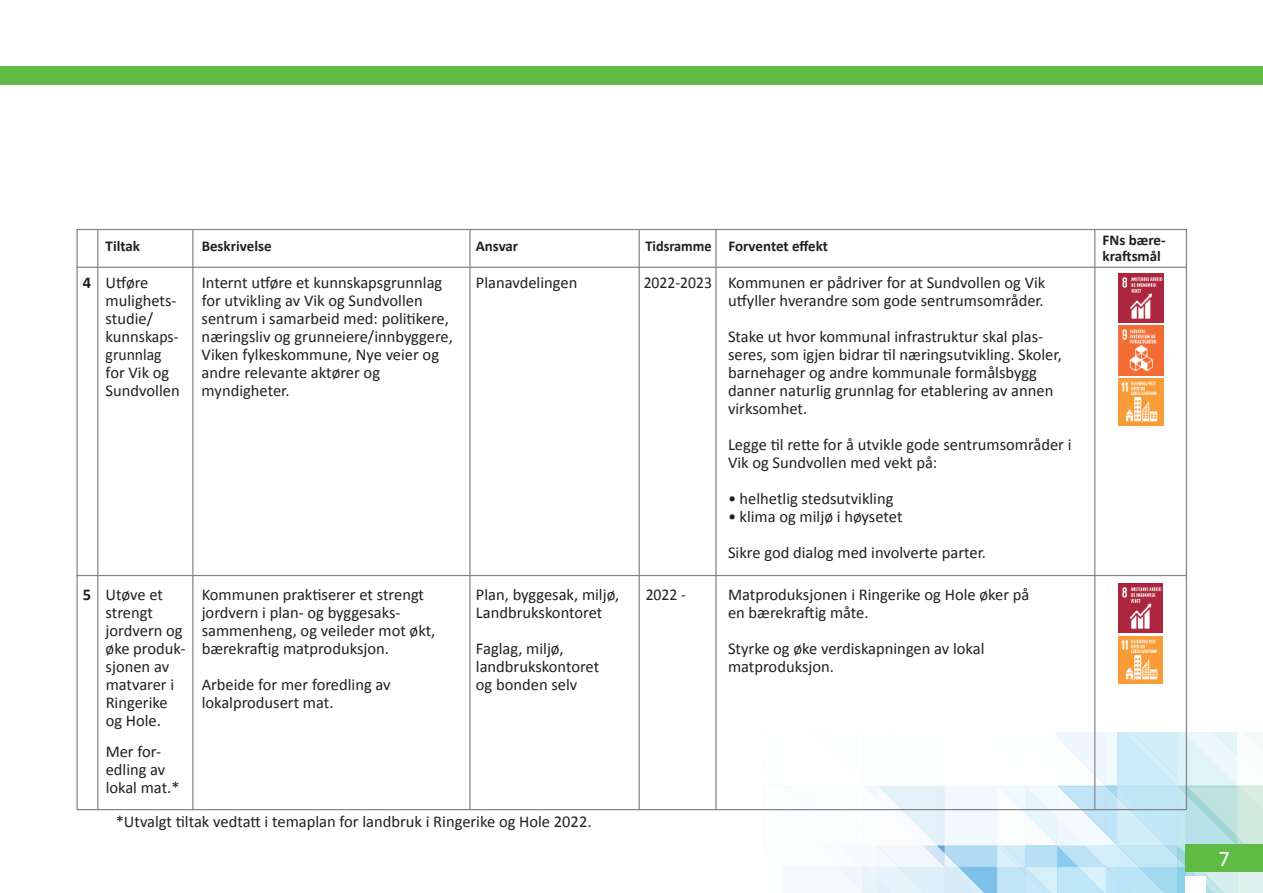
<style>
.page{position:relative;width:1263px;height:893px;background:#fff}
.page>*{position:absolute;margin:0;border:0;box-sizing:border-box;transform-origin:0 0}
.t1{font:22.5px "Calibri";color:#fff}
.t2{font:16.5px/18px "Calibri";color:#231f20}
.t3{font:16.5px/18px "Calibri";color:#231f20;text-align:right;scale:.95 1}
.t4{font:700 16.5px "Calibri";color:#231f20}
.t5{font:700 15px/16.5px "Calibri";color:#231f20}
.t6{font:700 15px "Calibri";color:#231f20;scale:.95 1}
.s1{font-weight:700}
</style>
<div class="page">
<svg style="left:762px;top:732px;width:501px;height:161px"></svg>
<div style="left:0;top:67px;width:1263px;height:18px;background:#60bb46"></div>
<hr style="left:97px;top:229px;width:1px;height:581px;background:#808285">
<hr style="left:77px;top:267px;width:1110px;height:1px;background:#808285">
<hr style="left:192px;top:229px;width:1px;height:581px;background:#808285">
<hr style="left:469px;top:229px;width:2px;height:581px;background:#808285">
<hr style="left:639px;top:229px;width:1px;height:581px;background:#808285">
<hr style="left:715px;top:229px;width:2px;height:581px;background:#808285">
<hr style="left:1094px;top:229px;width:1px;height:581px;background:#808285">
<img style="left:1119px;top:583px;width:44px;height:49px">
<img style="left:1119px;top:636px;width:44px;height:47px">
<hr style="left:76px;top:575px;width:1111px;height:1px;background:#808285">
<img style="left:1119px;top:273px;width:44px;height:49px">
<img style="left:1119px;top:326px;width:44px;height:49px">
<img style="left:1119px;top:379px;width:44px;height:47px">
<div style="left:1185px;top:845px;width:78px;height:27px;background:#60bb46"></div>
<div style="left:1185px;top:877px;width:20px;height:16px;background:#fff"></div>
<p class="t4" style="left:83px;top:272px;width:10px">4</p>
<p class="t5" style="left:106px;top:237px;width:36px">Tiltak</p>
<p class="t5" style="left:202px;top:237px;width:71px">Beskrivelse</p>
<p class="t5" style="left:476px;top:237px;width:44px">Ansvar</p>
<p class="t6" style="left:645px;top:237px;width:194px">Tidsramme Forventet effekt</p>
<p class="t5" style="left:1102px;top:231px;width:65px">FNs bære&shy;kraftsmål</p>
<p class="t2" style="left:106px;top:273px;width:76px">Utføre mulighets&shy;studie/ kunnskaps&shy;grunnlag for Vik og<br>Sundvollen</p>
<p class="t2" style="left:202px;top:273px;width:253px">Internt utføre et kunnskapsgrunnlag for utvikling av Vik og Sundvollen sentrum i samarbeid med: politikere, næringsliv og grunneiere/innbyggere,<br>Viken fylkeskommune, Nye veier og andre relevante aktører og myndigheter.</p>
<p class="t2" style="left:476px;top:273px;width:103px">Planavdelingen</p>
<p class="t3" style="left:644px;top:273px;width:424px">2022-2023 Kommunen er pådriver for at Sundvollen og Vik utfyller hverandre som gode sentrumsområder.</p>
<p class="t2" style="left:728px;top:327px;width:335px">Stake ut hvor kommunal infrastruktur skal plas&shy;seres, som igjen bidrar til næringsutvikling. Skoler, barnehager og andre kommunale formålsbygg danner naturlig grunnlag for etablering av annen virksomhet.</p>
<p class="t2" style="left:728px;top:435px;width:345px">Legge til rette for å utvikle gode sentrumsområder i<br>Vik og Sundvollen med vekt på:</p>
<p class="t2" style="left:728px;top:489px;width:167px">• helhetlig stedsutvikling</p>
<p class="t2" style="left:728px;top:498px;width:259px;line-height:36px">• klima og miljø i høysetet<br>Sikre god dialog med involverte parter.</p>
<p class="t2" style="left:106px;top:585px;width:81px;text-indent:-23px"><span class="s1">5</span> Utøve et strengt jordvern og øke produk&shy;sjonen av matvarer i<br>Ringerike og Hole.</p>
<p class="t2" style="left:106px;top:743px;width:75px">Mer for&shy;edling av lokal mat.*</p>
<p class="t2" style="left:202px;top:585px;width:235px">Kommunen praktiserer et strengt jordvern i plan- og byggesaks&shy;sammenheng, og veileder mot økt, bærekraftig matproduksjon.</p>
<p class="t2" style="left:202px;top:675px;width:190px">Arbeide for mer foredling av lokalprodusert mat.</p>
<p class="t2" style="left:476px;top:585px;width:145px">Plan, byggesak, miljø,<br>Landbrukskontoret</p>
<p class="t2" style="left:476px;top:639px;width:125px">Faglag, miljø, landbrukskontoret og bonden selv</p>
<p class="t2" style="left:116px;top:812px;width:477px">*Utvalgt tiltak vedtatt i temaplan for landbruk i Ringerike og Hole 2022.</p>
<p class="t3" style="left:646px;top:585px;width:44px">2022 -</p>
<p class="t2" style="left:728px;top:585px;width:303px">Matproduksjonen i Ringerike og Hole øker på en bærekraftig måte.</p>
<p class="t2" style="left:728px;top:639px;width:258px">Styrke og øke verdiskapningen av lokal matproduksjon.</p>
<h1 class="t1" style="left:1218px;top:844px;width:13px">7</h1>
</div>
